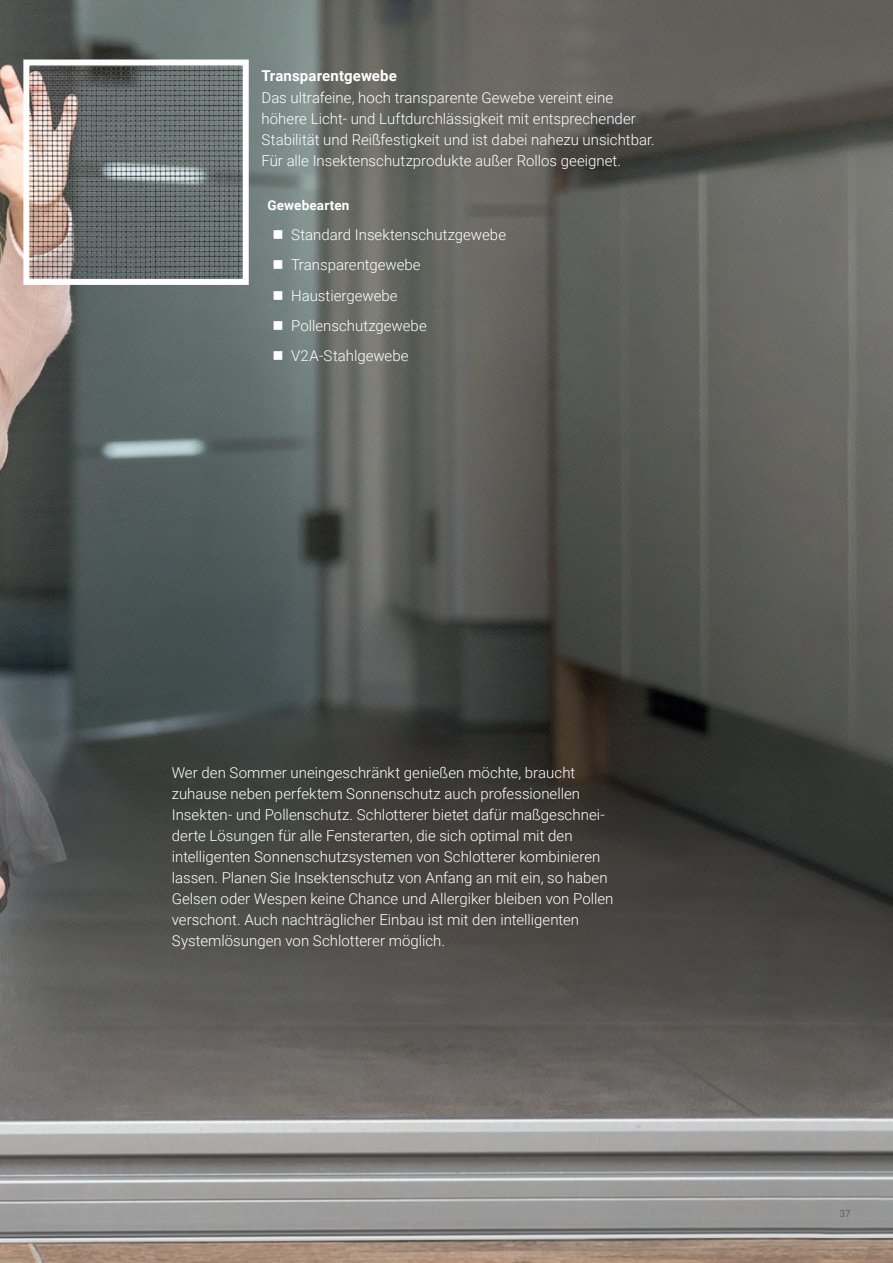
<style>
.page{position:relative;width:893px;height:1263px;background:#fff}
.page>*{position:absolute;margin:0;border:0;box-sizing:border-box;transform-origin:0 0}
.t1{font:300 15px/21px "Roboto";color:#fff}
.t2{font:700 15px "Roboto";letter-spacing:.01em;color:#fff}
.t3{font:700 13.5px "Roboto";letter-spacing:.015em;color:#fff}
.t4{font:300 9.75px "Roboto";color:#4b4c4d}
</style>
<div class="page">
<img style="left:0;top:0;width:893px;height:1263px">
<img style="left:30px;top:67px;width:212px;height:211px">
<div style="left:23px;top:60px;width:226px;height:225px;border:6px solid #fff"></div>
<svg style="left:274px;top:230px;width:9px;height:9px"></svg>
<svg style="left:274px;top:261px;width:9px;height:8px"></svg>
<svg style="left:274px;top:291px;width:9px;height:9px"></svg>
<svg style="left:274px;top:321px;width:9px;height:9px"></svg>
<svg style="left:274px;top:351px;width:9px;height:9px"></svg>
<p class="t2" style="left:261px;top:65px;width:137px">Transparentgewebe</p>
<p class="t1" style="left:261px;top:87px;width:395px">Das ultrafeine, hoch transparente Gewebe vereint eine höhere Licht- und Luftdurchlässigkeit mit entsprechender Stabilität und Reißfestigkeit und ist dabei nahezu unsichtbar.<br>Für alle Insektenschutzprodukte außer Rollos geeignet.</p>
<p class="t3" style="left:267px;top:196px;width:83px">Gewebearten</p>
<p class="t1" style="left:291px;top:219px;width:217px;line-height:30.3px">Standard Insektenschutzgewebe<br>Transparentgewebe<br>Haustiergewebe<br>Pollenschutzgewebe<br>V2A-Stahlgewebe</p>
<p class="t1" style="left:172px;top:761px;width:443px">Wer den Sommer uneingeschränkt genießen möchte, braucht zuhause neben perfektem Sonnenschutz auch professionellen Insekten- und Pollenschutz. Schlotterer bietet dafür maßgeschnei&shy;derte Lösungen für alle Fensterarten, die sich optimal mit den intelligenten Sonnenschutzsystemen von Schlotterer kombinieren lassen. Planen Sie Insektenschutz von Anfang an mit ein, so haben Gelsen oder Wespen keine Chance und Allergiker bleiben von Pollen verschont. Auch nachträglicher Einbau ist mit den intelligenten Systemlösungen von Schlotterer möglich.</p>
<p class="t4" style="left:839px;top:1206px;width:12px">37</p>
</div>
